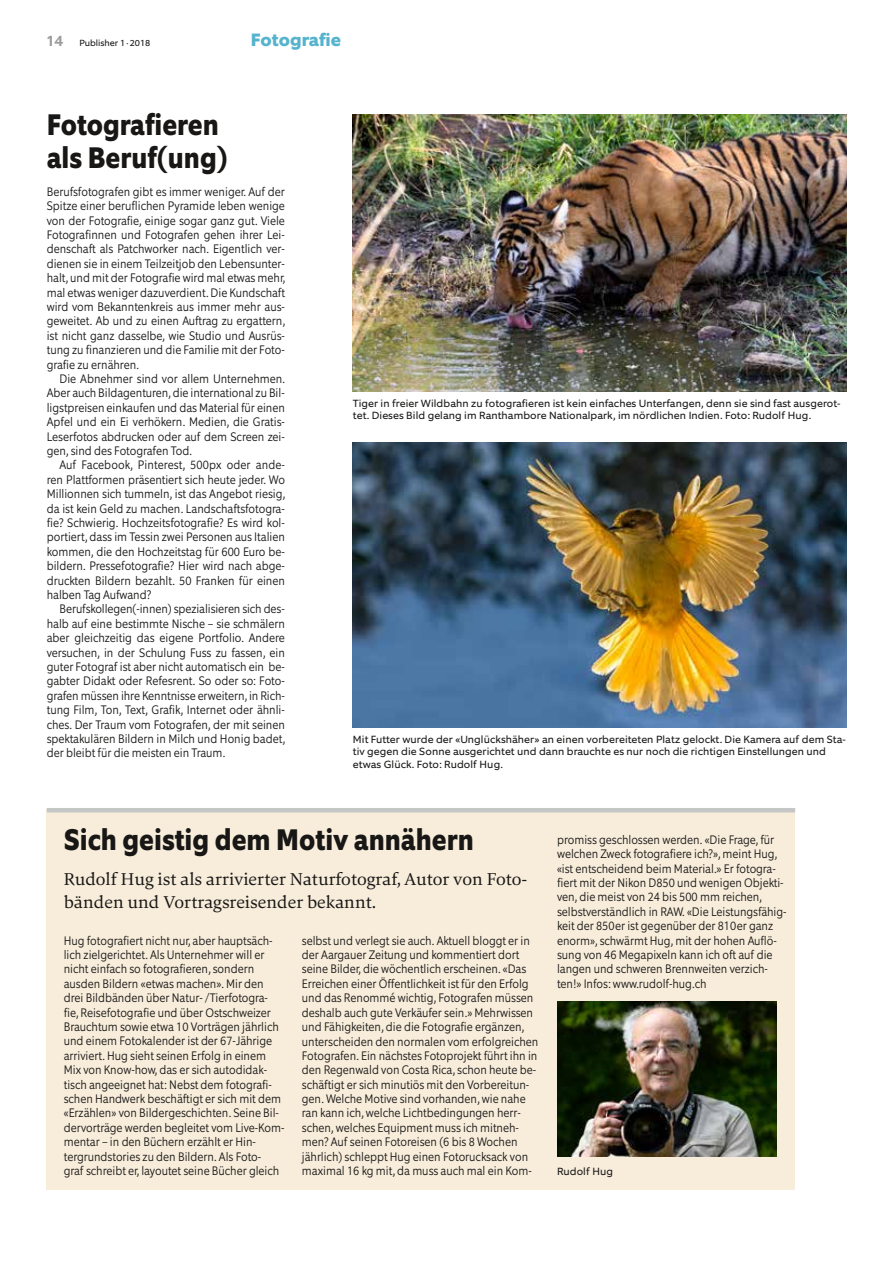
<style>
.page{position:relative;width:893px;height:1263px;background:#fff}
.page>*{position:absolute;margin:0;border:0;box-sizing:border-box;transform-origin:0 0}
.t1{font:800 30px/33px "Equip Condensed";color:#181716}
.t2{font:18px/22.5px "Carat";color:#181716}
.t3{font:800 18px "Equip";letter-spacing:.005em;color:#55b3ce}
.t4{font:300 12.45px/14.4px "Equip Condensed";color:#181716;text-align:justify}
.t5{font:10.5px/12.5px "Equip";letter-spacing:.01em;color:#181716}
.t6{font:9px "Equip";color:#181716}
.s1{font-weight:700;font-size:15px;color:#9c9c9d}
</style>
<div class="page">
<div style="left:47px;top:809px;width:748px;height:380px;background:#f8eddb"></div>
<hr style="left:47px;top:808px;width:748px;height:4px;background:#c5c6c6">
<img style="left:557px;top:1002px;width:219px;height:155px">
<img style="left:353px;top:115px;width:493px;height:276px">
<img style="left:353px;top:442px;width:493px;height:285px">
<p class="t6" style="left:47px;top:37px;width:105px"><span class="s1">14</span> Publisher 1·2018</p>
<h2 class="t3" style="left:251px;top:28px;width:92px">Fotografie</h2>
<h1 class="t1" style="left:47px;top:109px;width:182px">Fotografieren als Beruf(ung)</h1>
<p class="t4" style="left:47px;top:184px;width:240px">Berufsfotografen gibt es immer weniger. Auf der Spitze einer beruflichen Pyramide leben wenige von der Fotografie, einige sogar ganz gut. Viele Fotografinnen und Fotografen gehen ihrer Lei&shy;denschaft als Patchworker nach. Eigentlich ver&shy;dienen sie in einem Teilzeitjob den Lebensunter&shy;halt, und mit der Fotografie wird mal etwas mehr, mal etwas weniger dazuverdient. Die Kundschaft wird vom Bekanntenkreis aus immer mehr aus&shy;geweitet. Ab und zu einen Auftrag zu ergattern, ist nicht ganz dasselbe, wie Studio und Ausrüs&shy;tung zu finanzieren und die Familie mit der Foto&shy;grafie zu ernähren.</p>
<p class="t4" style="left:47px;top:371px;width:240px;text-indent:13px">Die Abnehmer sind vor allem Unternehmen.<br>Aber auch Bildagenturen, die international zu Bil&shy;ligstpreisen einkaufen und das Material für einen Apfel und ein Ei verhökern. Medien, die Gratis-Leserfotos abdrucken oder auf dem Screen zei&shy;gen, sind des Fotografen Tod.</p>
<p class="t4" style="left:47px;top:458px;width:240px;text-indent:13px">Auf Facebook, Pinterest, 500px oder ande&shy;ren Plattformen präsentiert sich heute jeder. Wo Millionnen sich tummeln, ist das Angebot riesig, da ist kein Geld zu machen. Landschaftsfotogra&shy;fie? Schwierig. Hochzeitsfotografie? Es wird kol&shy;portiert, dass im Tessin zwei Personen aus Italien kommen, die den Hochzeitstag für 600 Euro be&shy;bildern. Pressefotografie? Hier wird nach abge&shy;druckten Bildern bezahlt. 50 Franken für einen halben Tag Aufwand?</p>
<p class="t4" style="left:47px;top:602px;width:240px;text-indent:13px">Berufskollegen(-innen) spezialisieren sich des&shy;halb auf eine bestimmte Nische – sie schmälern aber gleichzeitig das eigene Portfolio. Andere versuchen, in der Schulung Fuss zu fassen, ein guter Fotograf ist aber nicht automatisch ein be&shy;gabter Didakt oder Refesrent. So oder so: Foto&shy;grafen müssen ihre Kenntnisse erweitern, in Rich&shy;tung Film, Ton, Text, Grafik, Internet oder ähnli&shy;ches. Der Traum vom Fotografen, der mit seinen spektakulären Bildern in Milch und Honig badet, der bleibt für die meisten ein Traum.</p>
<p class="t5" style="left:353px;top:397px;width:489px">Tiger in freier Wildbahn zu fotografieren ist kein einfaches Unterfangen, denn sie sind fast ausgerot&shy;tet. Dieses Bild gelang im Ranthambore Nationalpark, im nördlichen Indien. Foto: Rudolf Hug.</p>
<p class="t5" style="left:353px;top:733px;width:494px">Mit Futter wurde der «Unglückshäher» an einen vorbereiteten Platz gelockt. Die Kamera auf dem Sta&shy;tiv gegen die Sonne ausgerichtet und dann brauchte es nur noch die richtigen Einstellungen und etwas Glück. Foto: Rudolf Hug.</p>
<h1 class="t1" style="left:64px;top:823px;width:412px">Sich geistig dem Motiv annähern</h1>
<h2 class="t2" style="left:64px;top:868px;width:465px">Rudolf Hug ist als arrivierter Naturfotograf, Autor von Foto&shy;bänden und Vortragsreisender bekannt.</h2>
<p class="t4" style="left:302px;top:933px;width:238px;text-align:left">selbst und verlegt sie auch. Aktuell bloggt er in der Aargauer Zeitung und kommentiert dort seine Bilder, die wöchentlich erscheinen. «Das Erreichen einer Öffentlichkeit ist für den Erfolg und das Renommé wichtig, Fotografen müssen deshalb auch gute Verkäufer sein.» Mehrwissen und Fähigkeiten, die die Fotografie ergänzen, unterscheiden den normalen vom erfolgreichen Fotografen. Ein nächstes Fotoprojekt führt ihn in den Regenwald von Costa Rica, schon heute be&shy;schäftigt er sich minutiös mit den Vorbereitun&shy;gen. Welche Motive sind vorhanden, wie nahe ran kann ich, welche Lichtbedingungen herr&shy;schen, welches Equipment muss ich mitneh&shy;men? Auf seinen Fotoreisen (6 bis 8 Wochen jährlich) schleppt Hug einen Fotorucksack von maximal 16 kg mit, da muss auch mal ein Kom-</p>
<p class="t4" style="left:64px;top:933px;width:222px;text-align:left">Hug fotografiert nicht nur, aber hauptsäch&shy;lich zielgerichtet. Als Unternehmer will er nicht einfach so fotografieren, sondern ausden Bildern «etwas machen». Mir den drei Bildbänden über Natur- /Tierfotogra&shy;fie, Reisefotografie und über Ostschweizer Brauchtum sowie etwa 10 Vorträgen jährlich und einem Fotokalender ist der 67-Jährige arriviert. Hug sieht seinen Erfolg in einem Mix von Know-how, das er sich autodidak&shy;tisch angeeignet hat: Nebst dem fotografi&shy;schen Handwerk beschäftigt er sich mit dem «Erzählen» von Bildergeschichten. Seine Bil&shy;dervorträge werden begleitet vom Live-Kom&shy;mentar – in den Büchern erzählt er Hin&shy;tergrundstories zu den Bildern. Als Foto-<br>graf schreibt er, layoutet seine Bücher gleich</p>
<p class="t4" style="left:557px;top:832px;width:231px;text-align:left">promiss geschlossen werden. «Die Frage, für welchen Zweck fotografiere ich?», meint Hug, «ist entscheidend beim Material.» Er fotogra&shy;fiert mit der Nikon D850 und wenigen Objekti&shy;ven, die meist von 24 bis 500 mm reichen, selbstverständlich in RAW. «Die Leistungsfähig&shy;keit der 850er ist gegenüber der 810er ganz enorm», schwärmt Hug, mit der hohen Auflö&shy;sung von 46 Megapixeln kann ich oft auf die langen und schweren Brennweiten verzich&shy;ten!» Infos: www.rudolf-hug.ch</p>
<p class="t5" style="left:557px;top:1165px;width:58px">Rudolf Hug</p>
</div>
